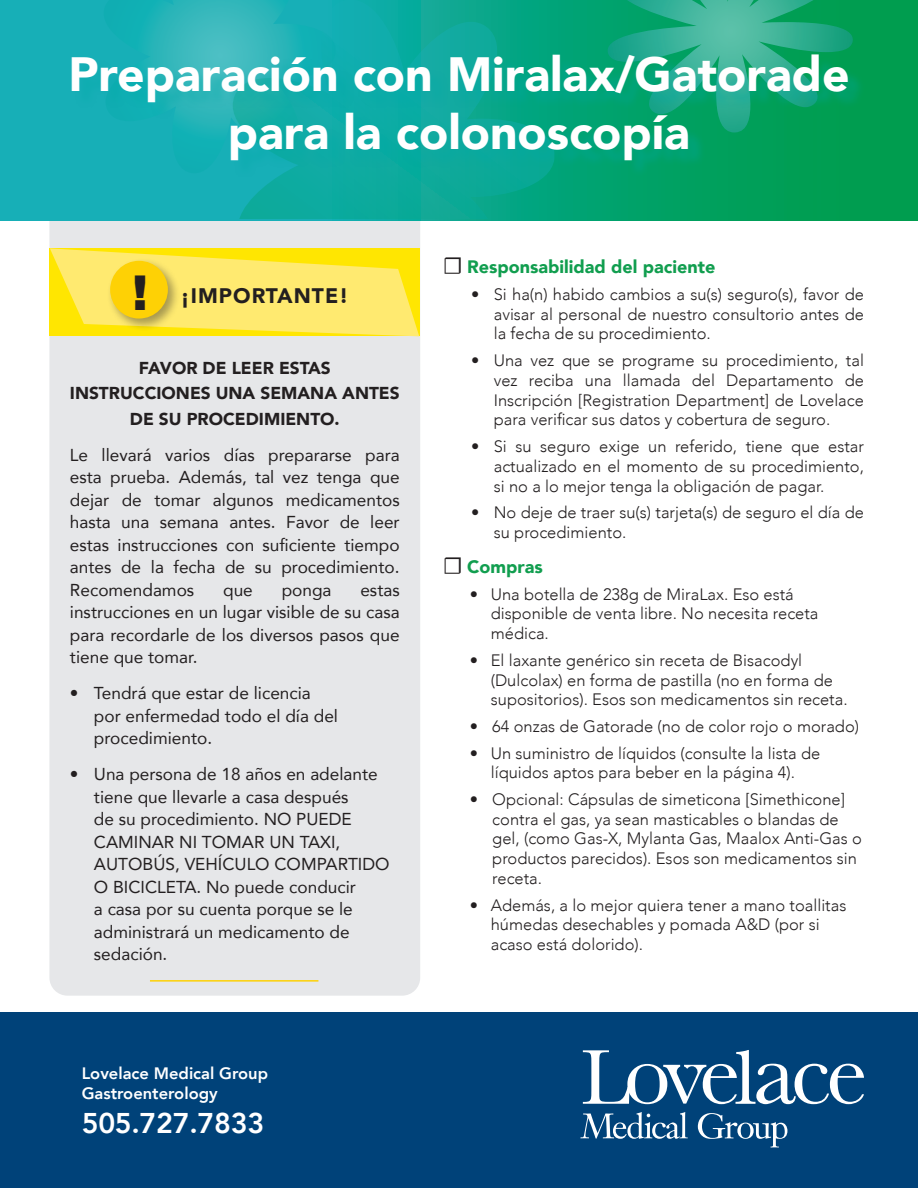
<style>
.page{position:relative;width:918px;height:1188px;background:#fff}
.page>*{position:absolute;margin:0;border:0;box-sizing:border-box;transform-origin:0 0}
.t1{font:900 48px "Avenir";color:#fff}
.t2{font:900 48px "Arial";color:#231f20}
.t3{font:800 28.5px "Avenir";letter-spacing:-.01em;color:#fff}
.t4{font:900 21px "Avenir";letter-spacing:.05em;color:#231f20}
.t5{font:900 18px "Avenir";color:#119e4f}
.t6{font:17.25px/22.5px "Avenir";color:#231f20;text-align:justify}
.t7{font:900 17.25px/25.5px "Avenir";color:#231f20;text-align:center}
.t8{font:300 16.5px/19.8px "Avenir";color:#231f20}
.t9{font:800 16.5px "Avenir";color:#fff}
.s1{font-family:"Minion Pro";font-weight:400;font-size:24px;color:#231f20}
</style>
<div class="page">
<div style="left:49px;top:179px;width:371px;height:817px;background:#e6e7e9;border-radius:18px"></div>
<svg style="left:50px;top:248px;width:369px;height:88px;background:#ffe84e"></svg>
<svg style="left:0;top:0;width:918px;height:220px;background:#0aa686"></svg>
<svg style="left:102px;top:0;width:129px;height:57px;background:#28b4b9"></svg>
<svg style="left:231px;top:0;width:323px;height:219px;background:#10ab9e"></svg>
<svg style="left:602px;top:0;width:253px;height:57px;background:#29ad86"></svg>
<div style="left:0;top:1012px;width:918px;height:176px;background:#004279"></div>
<svg style="left:583px;top:1050px;width:281px;height:54px"></svg>
<svg style="left:698px;top:1113px;width:89px;height:34px"></svg>
<svg style="left:580px;top:1112px;width:108px;height:27px"></svg>
<div style="left:74px;top:57px;width:792px;height:122px;background:#00a9a7;opacity:.4"></div>
<hr style="left:150px;top:980px;width:168px;height:2px;background:#fed105">
<div style="left:107px;top:257px;width:74px;height:74px;background:#231f20;opacity:.4"></div>
<div style="left:110px;top:261px;width:58px;height:58px;background:#fed105;border-radius:50%"></div>
<p class="t1" style="left:68px;top:33px;width:783px">Preparación con Miralax/Gatorade</p>
<p class="t1" style="left:228px;top:91px;width:464px">para la colonoscopía</p>
<p class="t2" style="left:132px;top:258px;width:17px">!</p>
<p class="t4" style="left:180px;top:278px;width:170px">¡IMPORTANTE!</p>
<p class="t7" style="left:70px;top:354px;width:331px">FAVOR DE LEER ESTAS<br>INSTRUCCIONES UNA SEMANA ANTES<br>DE SU PROCEDIMIENTO.</p>
<p class="t6" style="left:70px;top:443px;width:331px">Le llevará varios días prepararse para esta prueba. Además, tal vez tenga que dejar de tomar algunos medicamentos hasta una semana antes. Favor de leer estas instrucciones con suficiente tiempo antes de la fecha de su procedimiento.<br>Recomendamos</p>
<p class="t6" style="left:70px;top:578px;width:331px;text-indent:290px">estas instrucciones en un lugar visible de su casa para recordarle de los diversos pasos que tiene que tomar.</p>
<p class="t6" style="left:94px;top:681px;width:246px;text-align:left;text-indent:-24px">• Tendrá que estar de licencia por enfermedad todo el día del procedimiento.</p>
<p class="t6" style="left:94px;top:762px;width:297px;text-align:left;text-indent:-24px">• Una persona de 18 años en adelante tiene que llevarle a casa después<br>de su procedimiento. NO PUEDE<br>CAMINAR NI TOMAR UN TAXI,<br>AUTOBÚS, VEHÍCULO COMPARTIDO<br>O BICICLETA. No puede conducir<br>a casa por su cuenta porque se le administrará un medicamento de sedación.</p>
<p class="t6" style="left:223px;top:578px;width:31px">que</p>
<p class="t6" style="left:282px;top:578px;width:51px">ponga</p>
<p class="t9" style="left:82px;top:1061px;width:188px">Lovelace Medical Group</p>
<p class="t9" style="left:82px;top:1080px;width:137px">Gastroenterology</p>
<p class="t3" style="left:82px;top:1101px;width:184px">505.727.7833</p>
<p class="t5" style="left:443px;top:252px;width:274px"><span class="s1">☐</span> Responsabilidad del paciente</p>
<p class="t8" style="left:494px;top:284px;width:372px;text-align:justify;text-indent:-22px">• Si ha(n) habido cambios a su(s) seguro(s), favor de avisar al personal de nuestro consultorio antes de la fecha de su procedimiento.</p>
<p class="t8" style="left:494px;top:350px;width:372px;text-align:justify;text-indent:-22px">• Una vez que se programe su procedimiento, tal vez reciba una llamada del Departamento de Inscripción [Registration Department] de Lovelace para verificar sus datos y cobertura de seguro.</p>
<p class="t8" style="left:494px;top:436px;width:372px;text-align:justify;text-indent:-22px">• Si su seguro exige un referido, tiene que estar actualizado en el momento de su procedimiento, si no a lo mejor tenga la obligación de pagar.</p>
<p class="t8" style="left:494px;top:503px;width:372px;text-indent:-22px">• No deje de traer su(s) tarjeta(s) de seguro el día de su procedimiento.</p>
<p class="t5" style="left:443px;top:551px;width:102px"><span class="s1">☐</span> Compras</p>
<p class="t8" style="left:491px;top:584px;width:329px;text-indent:-21px">• Una botella de 238g de MiraLax. Eso está disponible de venta libre. No necesita receta médica.</p>
<p class="t8" style="left:491px;top:650px;width:358px;text-indent:-21px">• El laxante genérico sin receta de Bisacodyl (Dulcolax) en forma de pastilla (no en forma de supositorios). Esos son medicamentos sin receta.</p>
<p class="t8" style="left:470px;top:716px;width:391px">• 64 onzas de Gatorade (no de color rojo o morado)</p>
<p class="t8" style="left:470px;top:743px;width:352px;text-align:center">• Un suministro de líquidos (consulte la lista de líquidos aptos para beber en la página 4).</p>
<p class="t8" style="left:492px;top:789px;width:371px;text-indent:-22px">• Opcional: Cápsulas de simeticona [Simethicone] contra el gas, ya sean masticables o blandas de gel, (como Gas-X, Mylanta Gas, Maalox Anti-Gas o productos parecidos). Esos son medicamentos sin receta.</p>
<p class="t8" style="left:491px;top:895px;width:357px;text-indent:-21px">• Además, a lo mejor quiera tener a mano toallitas húmedas desechables y pomada A&amp;D (por si acaso está dolorido).</p>
</div>
